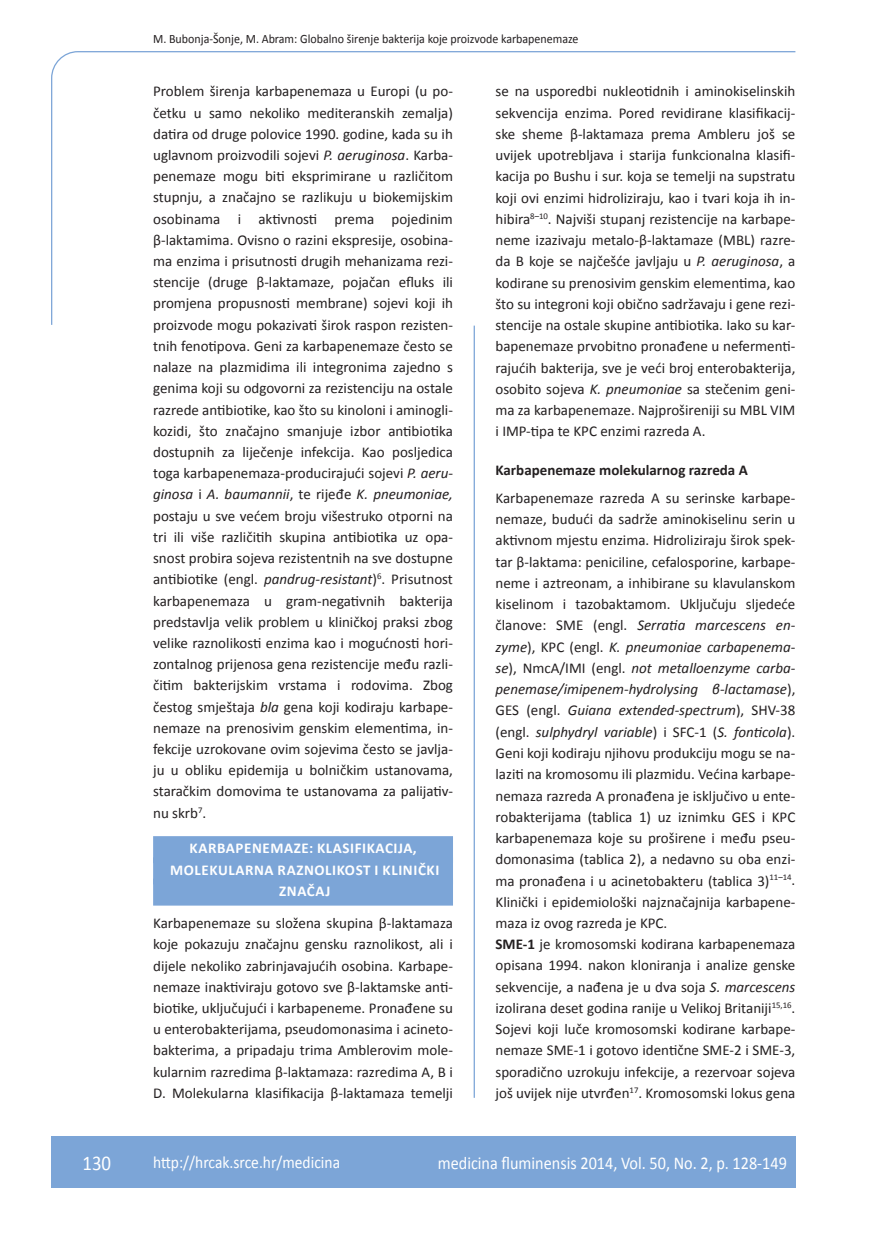
<style>
.page{position:relative;width:872px;height:1234px;background:#fff}
.page>*{position:absolute;margin:0;border:0;box-sizing:border-box;transform-origin:0 0}
.t1{font:21px "Calibri";color:#fff;scale:.9 1}
.t2{font:18px "Calibri";color:#fff;scale:.9 1}
.t3{font:17.25px "Calibri";color:#fff;scale:.9 1}
.t4{font:15px/21.3px "Calibri";color:#231f20;text-align:justify}
.t5{font:700 15px/21.1px "Calibri";letter-spacing:.04em;color:#fff;text-align:center}
.t6{font:700 15px "Calibri";color:#231f20}
.t7{font:12.75px "Calibri";color:#231f20;scale:.94 1}
.s1{font-style:italic}
.s2{font-weight:700}
</style>
<div class="page">
<svg style="left:51px;top:51px;width:745px;height:274px"></svg>
<hr style="left:473px;top:325px;width:2px;height:772px;background:#7ca5d7">
<div style="left:51px;top:1135px;width:744px;height:51px;background:#7ca5d7"></div>
<div style="left:153px;top:836px;width:300px;height:27px;background:#7ca5d7"></div>
<div style="left:153px;top:857px;width:300px;height:27px;background:#7ca5d7"></div>
<div style="left:153px;top:878px;width:300px;height:27px;background:#7ca5d7"></div>
<p class="t7" style="left:153px;top:30px;width:454px">M. Bubonja-Šonje, M. Abram: Globalno širenje bakterija koje proizvode karbapenemaze</p>
<p class="t4" style="left:153px;top:80px;width:301px">Problem širenja karbapenemaza u Europi (u po&shy;četku u samo nekoliko mediteranskih zemalja) datira od druge polovice 1990. godine, kada su ih uglavnom proizvodili sojevi <span class="s1">P. aeruginosa</span>. Karba&shy;penemaze mogu biti eksprimirane u različitom stupnju, a značajno se razlikuju u biokemijskim osobinama i aktivnosti prema pojedinim β-laktamima. Ovisno o razini ekspresije, osobina&shy;ma enzima i prisutnosti drugih mehanizama rezi&shy;stencije (druge β-laktamaze, pojačan efluks ili promjena propusnosti membrane) sojevi koji ih proizvode mogu pokazivati širok raspon rezisten&shy;tnih fenotipova. Geni za karbapenemaze često se nalaze na plazmidima ili integronima zajedno s genima koji su odgovorni za rezistenciju na ostale razrede antibiotike, kao što su kinoloni i aminogli&shy;kozidi, što značajno smanjuje izbor antibiotika dostupnih za liječenje infekcija. Kao posljedica toga karbapenemaza-producirajući sojevi <span class="s1">P. aeru&shy;ginosa</span> i <span class="s1">A. baumannii</span>, te rijeđe <span class="s1">K. pneumoniae, </span>postaju u sve većem broju višestruko otporni na tri ili više različitih skupina antibiotika uz opa&shy;snost probira sojeva rezistentnih na sve dostupne antibiotike (engl. <span class="s1">pandrug-resistant</span>)<sup>6</sup>. Prisutnost karbapenemaza u gram-negativnih bakterija predstavlja velik problem u kliničkoj praksi zbog velike raznolikosti enzima kao i mogućnosti hori&shy;zontalnog prijenosa gena rezistencije među razli&shy;čitim bakterijskim vrstama i rodovima. Zbog čestog smještaja <span class="s1">bla</span> gena koji kodiraju karbape&shy;nemaze na prenosivim genskim elementima, in&shy;fekcije uzrokovane ovim sojevima često se javlja&shy;ju u obliku epidemija u bolničkim ustanovama, staračkim domovima te ustanovama za palijativ&shy;nu skrb<sup>7</sup>.</p>
<p class="t5" style="left:170px;top:837px;width:271px">KARBAPENEMAZE: KLASIFIKACIJA,<br>MOLEKULARNA RAZNOLIKOST I KLINIČKI<br>ZNAČAJ</p>
<p class="t4" style="left:153px;top:911px;width:301px">Karbapenemaze su složena skupina β-laktamaza koje pokazuju značajnu gensku raznolikost, ali i dijele nekoliko zabrinjavajućih osobina. Karbape&shy;nemaze inaktiviraju gotovo sve β-laktamske anti&shy;biotike, uključujući i karbapeneme. Pronađene su u enterobakterijama, pseudomonasima i acineto&shy;bakterima, a pripadaju trima Amblerovim mole&shy;kularnim razredima β-laktamaza: razredima A, B i D. Molekularna klasifikacija β-laktamaza temelji</p>
<p class="t4" style="left:495px;top:80px;width:301px">se na usporedbi nukleotidnih i aminokiselinskih sekvencija enzima. Pored revidirane klasifikacij&shy;ske sheme β-laktamaza prema Ambleru još se uvijek upotrebljava i starija funkcionalna klasifi&shy;kacija po Bushu i sur. koja se temelji na supstratu koji ovi enzimi hidroliziraju, kao i tvari koja ih in&shy;hibira<sup>8–10</sup>. Najviši stupanj rezistencije na karbape&shy;neme izazivaju metalo-β-laktamaze (MBL) razre&shy;da B koje se najčešće javljaju u <span class="s1">P. aeruginosa</span>, a kodirane su prenosivim genskim elementima, kao što su integroni koji obično sadržavaju i gene rezi&shy;stencije na ostale skupine antibiotika. Iako su kar&shy;bapenemaze prvobitno pronađene u nefermenti&shy;rajućih bakterija, sve je veći broj enterobakterija, osobito sojeva <span class="s1">K. pneumoniae</span> sa stečenim geni&shy;ma za karbapenemaze. Najprošireniji su MBL VIM i IMP-tipa te KPC enzimi razreda A.</p>
<p class="t6" style="left:495px;top:460px;width:254px">Karbapenemaze molekularnog razreda A</p>
<p class="t4" style="left:495px;top:486px;width:301px;text-align:left">Karbapenemaze razreda A su serinske karbape&shy;nemaze, budući da sadrže aminokiselinu serin u aktivnom mjestu enzima. Hidroliziraju širok spek&shy;tar β-laktama: peniciline, cefalosporine, karbape&shy;neme i aztreonam, a inhibirane su klavulanskom kiselinom i tazobaktamom. Uključuju sljedeće članove: SME (engl. <span class="s1">Serratia marcescens en&shy;zyme</span>), KPC (engl. <span class="s1">K. pneumoniae carbapenema&shy;se</span>), NmcA/IMI (engl. <span class="s1">not metalloenzyme carba&shy;penemase/imipenem-hydrolysing β-lactamase</span>), GES (engl. <span class="s1">Guiana extended-spectrum</span>), SHV-38 (engl. <span class="s1">sulphydryl variable</span>) i SFC-1 (<span class="s1">S. fonticola</span>).<br>Geni koji kodiraju njihovu produkciju mogu se na&shy;laziti na kromosomu ili plazmidu. Većina karbape&shy;nemaza razreda A pronađena je isključivo u ente&shy;robakterijama (tablica 1) uz iznimku GES i KPC karbapenemaza koje su proširene i među pseu&shy;domonasima (tablica 2), a nedavno su oba enzi&shy;ma pronađena i u acinetobakteru (tablica 3)<sup>11–14</sup>.<br>Klinički i epidemiološki najznačajnija karbapene&shy;maza iz ovog razreda je KPC.<br><span class="s2">SME-1</span> je kromosomski kodirana karbapenemaza opisana 1994. nakon kloniranja i analize genske sekvencije, a nađena je u dva soja <span class="s1">S. marcescens </span>izolirana deset godina ranije u Velikoj Britaniji<sup>15,16</sup>.<br>Sojevi koji luče kromosomski kodirane karbape&shy;nemaze SME-1 i gotovo identične SME-2 i SME-3, sporadično uzrokuju infekcije, a rezervoar sojeva još uvijek nije utvrđen<sup>17</sup>. Kromosomski lokus gena</p>
<h1 class="t1" style="left:82px;top:1149px;width:33px">130</h1>
<p class="t3" style="left:153px;top:1150px;width:209px">http://hrcak.srce.hr/medicina</p>
<p class="t2" style="left:438px;top:1151px;width:389px">medicina fluminensis 2014, Vol. 50, No. 2, p. 128-149</p>
</div>
